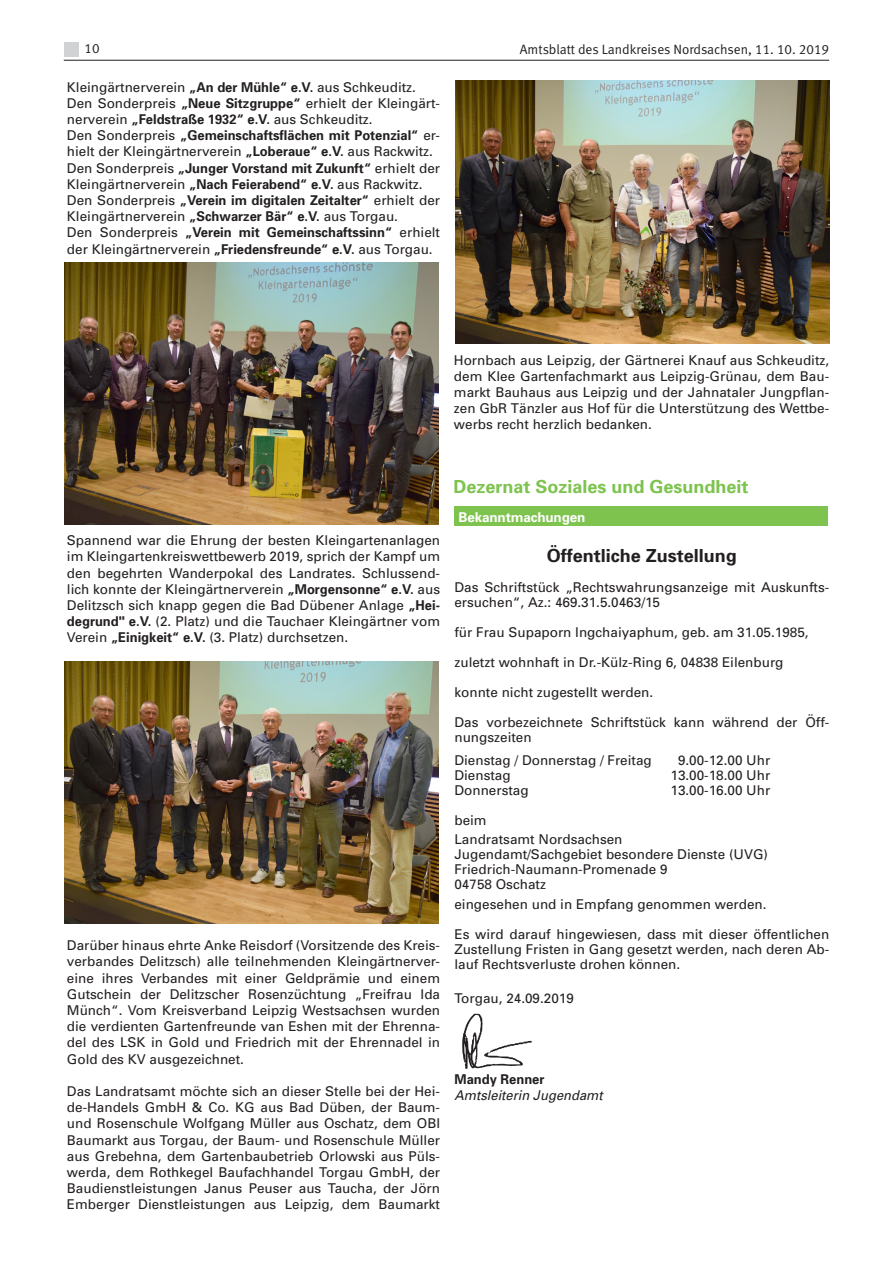
<style>
.page{position:relative;width:893px;height:1263px;background:#fff}
.page>*{position:absolute;margin:0;border:0;box-sizing:border-box;transform-origin:0 0}
.t1{font:700 18px "Univers";color:#7dc34e}
.t2{font:700 18px "Univers";color:#231f20}
.t3{font:13.5px/16.2px "Univers";color:#231f20}
.t4{font:13.5px "Meta Normal LF";color:#231f20}
.t5{font:italic 13.5px "Univers";color:#231f20;scale:.96 1}
.t6{font:700 13.5px "Univers";letter-spacing:-.01em;color:#fff}
.t7{font:700 13.5px "Univers";color:#231f20;scale:.96 1}
.s1{font-weight:700}
.s2{color:#fff}
</style>
<div class="page">
<hr style="left:64px;top:60px;width:765px;height:1px;background:#231f20">
<div style="left:64px;top:43px;width:15px;height:14px;background:#d1d2d4"></div>
<img style="left:64px;top:263px;width:374px;height:262px">
<img style="left:64px;top:661px;width:374px;height:262px">
<img style="left:455px;top:81px;width:375px;height:262px">
<div style="left:454px;top:506px;width:374px;height:20px;background:#7dc34e"></div>
<img style="left:462px;top:1013px;width:70px;height:56px">
<p class="t4" style="left:85px;top:41px;width:17px">10</p>
<p class="t4" style="left:520px;top:41px;width:311px">Amtsblatt des Landkreises Nordsachsen, 11. 10. 2019</p>
<p class="t3" style="left:67px;top:78px;width:375px">Kleingärtnerverein <span class="s1">„An der Mühle“ e.V.</span> aus Schkeuditz.<br>Den Sonderpreis <span class="s1">„Neue Sitzgruppe“</span> erhielt der Kleingärt&shy;nerverein <span class="s1">„Feldstraße 1932“ e.V.</span> aus Schkeuditz.<br>Den Sonderpreis <span class="s1">„Gemeinschaftsflächen mit Potenzial“</span> er&shy;hielt der Kleingärtnerverein <span class="s1">„Loberaue“ e.V.</span> aus Rackwitz.<br>Den Sonderpreis <span class="s1">„Junger Vorstand mit Zukunft“</span> erhielt der Kleingärtnerverein <span class="s1">„Nach Feierabend“ e.V.</span> aus Rackwitz.<br>Den Sonderpreis <span class="s1">„Verein im digitalen Zeitalter“</span> erhielt der Kleingärtnerverein <span class="s1">„Schwarzer Bär“ e.V.</span> aus Torgau.<br>Den Sonderpreis <span class="s1">„Verein mit Gemeinschaftssinn“</span> erhielt der Kleingärtnerverein <span class="s1">„Friedensfreunde“ e.V.</span> aus Torgau.</p>
<p class="t3" style="left:454px;top:351px;width:377px;text-align:justify">Hornbach aus Leipzig, der Gärtnerei Knauf aus Schkeuditz, dem Klee Gartenfachmarkt aus Leipzig-Grünau, dem Bau&shy;markt Bauhaus aus Leipzig und der Jahnataler Jungpflan&shy;zen GbR Tänzler aus Hof für die Unterstützung des Wettbe&shy;werbs recht herzlich bedanken.</p>
<p class="t3" style="left:67px;top:532px;width:375px;text-align:justify">Spannend war die Ehrung der besten Kleingartenanlagen im Kleingartenkreiswettbewerb 2019, sprich der Kampf um den begehrten Wanderpokal des Landrates. Schlussend&shy;lich konnte der Kleingärtnerverein <span class="s1">„Morgensonne“ e.V.</span> aus Delitzsch sich knapp gegen die Bad Dübener Anlage <span class="s1">„Hei&shy;degrund" e.V.</span> (2. Platz) und die Tauchaer Kleingärtner vom Verein <span class="s1">„Einigkeit“ e.V.</span> (3. Platz) durchsetzen.</p>
<p class="t3" style="left:67px;top:937px;width:375px;text-align:justify">Darüber hinaus ehrte Anke Reisdorf (Vorsitzende des Kreis&shy;verbandes Delitzsch) alle teilnehmenden Kleingärtnerver&shy;eine ihres Verbandes mit einer Geldprämie und einem Gutschein der Delitzscher Rosenzüchtung „Freifrau Ida Münch“. Vom Kreisverband Leipzig Westsachsen wurden die verdienten Gartenfreunde van Eshen mit der Ehrenna&shy;del des LSK in Gold und Friedrich mit der Ehrennadel in Gold des KV ausgezeichnet.</p>
<p class="t3" style="left:67px;top:1083px;width:375px;text-align:justify">Das Landratsamt möchte sich an dieser Stelle bei der Hei&shy;de-Handels GmbH &amp; Co. KG aus Bad Düben, der Baum&shy;und Rosenschule Wolfgang Müller aus Oschatz, dem OBI Baumarkt aus Torgau, der Baum- und Rosenschule Müller aus Grebehna, dem Gartenbaubetrieb Orlowski aus Püls&shy;werda, dem Rothkegel Baufachhandel Torgau GmbH, der Baudienstleistungen Janus Peuser aus Taucha, der Jörn Emberger Dienstleistungen aus Leipzig, dem Baumarkt</p>
<h1 class="t1" style="left:453px;top:475px;width:297px">Dezernat Soziales und Gesundheit</h1>
<p class="t6" style="left:458px;top:508px;width:128px">Bekanntmachungen</p>
<h1 class="t2" style="left:547px;top:544px;width:192px">Öffentliche Zustellung</h1>
<p class="t3" style="left:454px;top:580px;width:376px;line-height:15px">Das Schriftstück „Rechtswahrungsanzeige mit Auskunfts&shy;ersuchen“, Az.: 469.31.5.0463/15</p>
<p class="t3" style="left:454px;top:624px;width:356px">für Frau Supaporn Ingchaiyaphum, geb. am 31.05.1985,</p>
<p class="t3" style="left:454px;top:654px;width:331px">zuletzt wohnhaft in Dr.-Külz-Ring 6, 04838 Eilenburg</p>
<p class="t3" style="left:454px;top:684px;width:200px">konnte nicht zugestellt werden.</p>
<p class="t3" style="left:454px;top:715px;width:376px;line-height:15px">Das vorbezeichnete Schriftstück kann während der Öff&shy;nungszeiten</p>
<p class="t3" style="left:454px;top:752px;width:199px">Dienstag / Donnerstag / Freitag</p>
<p class="t3" style="left:670px;top:752px;width:101px"><span class="s2">1</span>9.00-12.00 Uhr</p>
<p class="t3" style="left:454px;top:767px;width:58px">Dienstag</p>
<p class="t3" style="left:670px;top:767px;width:101px">13.00-18.00 Uhr</p>
<p class="t3" style="left:454px;top:782px;width:76px">Donnerstag</p>
<p class="t3" style="left:670px;top:782px;width:101px">13.00-16.00 Uhr</p>
<p class="t3" style="left:454px;top:810px;width:170px;line-height:19.5px">beim<br>Landratsamt Nordsachsen</p>
<p class="t3" style="left:454px;top:847px;width:315px;line-height:15px">Jugendamt/Sachgebiet besondere Dienste (UVG)<br>Friedrich-Naumann-Promenade 9<br>04758 Oschatz</p>
<p class="t3" style="left:454px;top:896px;width:314px">eingesehen und in Empfang genommen werden.</p>
<p class="t3" style="left:454px;top:926px;width:376px;line-height:15px;text-align:justify">Es wird darauf hingewiesen, dass mit dieser öffentlichen Zustellung Fristen in Gang gesetzt werden, nach deren Ab&shy;lauf Rechtsverluste drohen können.</p>
<p class="t3" style="left:454px;top:990px;width:121px">Torgau, 24.09.2019</p>
<p class="t7" style="left:454px;top:1070px;width:95px">Mandy Renner</p>
<p class="t5" style="left:454px;top:1087px;width:156px">Amtsleiterin Jugendamt</p>
</div>
